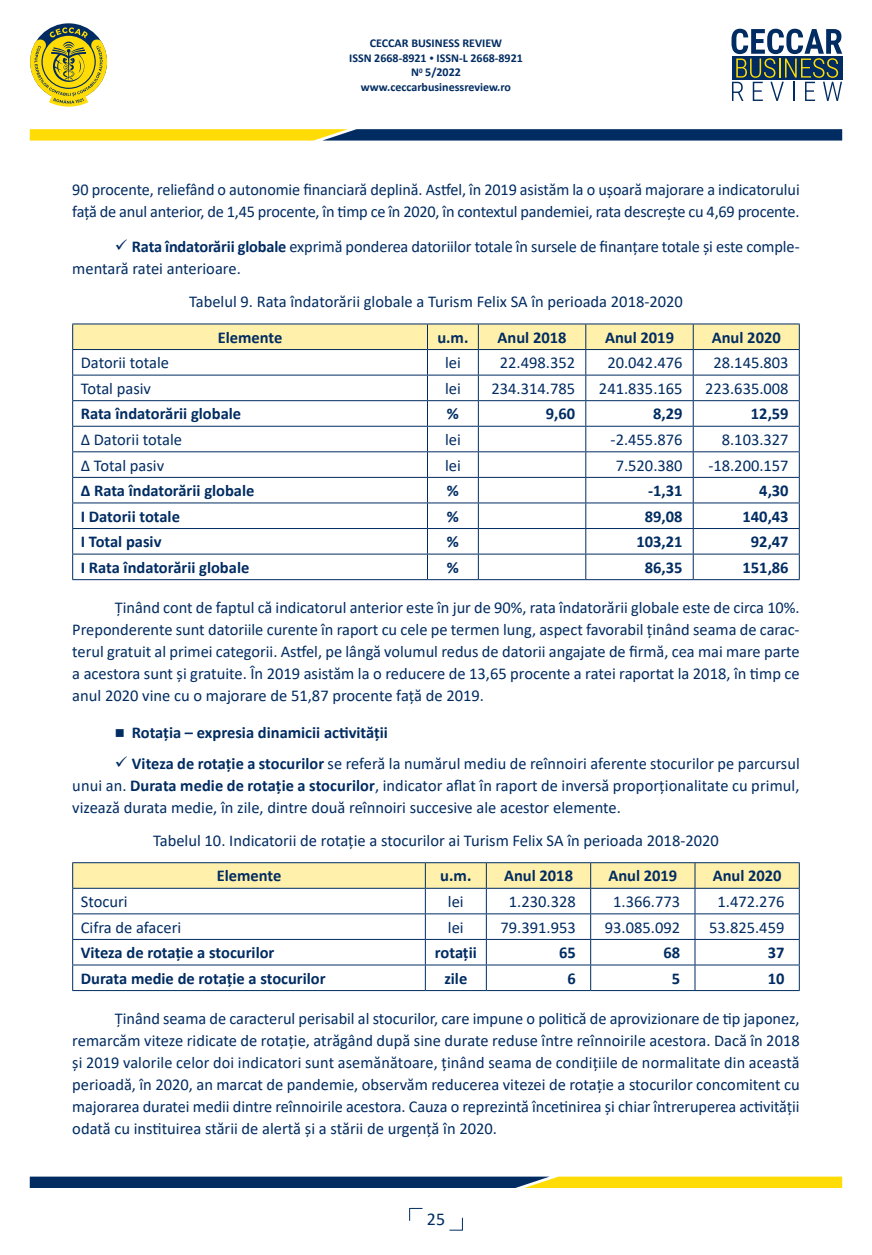
<style>
.page{position:relative;width:872px;height:1255px;background:#fff}
.page>*{position:absolute;margin:0;border:0;box-sizing:border-box;transform-origin:0 0}
.t1{font:18px "Calibri";color:#002c62}
.t2{font:16.5px/22px "Calibri";color:#002c62;text-align:justify}
.t3{font:700 16.5px "Calibri";color:#002c62}
.t4{font:700 12px/14.4px "Calibri";color:#002c62;text-align:center}
.s1{font-size:9px}
.s2{font-weight:700}
</style>
<div class="page">
<svg style="left:449px;top:1217px;width:14px;height:13px"></svg>
<svg style="left:731px;top:29px;width:111px;height:72px"></svg>
<svg style="left:30px;top:129px;width:812px;height:11px;background:#647144"></svg>
<svg style="left:30px;top:27px;width:77px;height:80px"></svg>
<svg style="left:30px;top:1176px;width:812px;height:11px;background:#69774c"></svg>
<svg style="left:409px;top:1207px;width:13px;height:13px"></svg>
<hr style="left:72px;top:323px;width:355px;height:1px;background:#002c62">
<hr style="left:427px;top:323px;width:51px;height:1px;background:#002c62">
<hr style="left:478px;top:323px;width:108px;height:1px;background:#002c62">
<hr style="left:586px;top:323px;width:107px;height:1px;background:#002c62">
<hr style="left:693px;top:323px;width:106px;height:1px;background:#002c62">
<svg style="left:72px;top:324px;width:728px;height:255px"></svg>
<hr style="left:72px;top:579px;width:355px;height:1px;background:#002c62">
<hr style="left:427px;top:579px;width:51px;height:1px;background:#002c62">
<hr style="left:478px;top:579px;width:108px;height:1px;background:#002c62">
<hr style="left:586px;top:579px;width:107px;height:1px;background:#002c62">
<hr style="left:693px;top:579px;width:106px;height:1px;background:#002c62">
<svg style="left:72px;top:862px;width:728px;height:128px"></svg>
<hr style="left:72px;top:990px;width:353px;height:1px;background:#002c62">
<hr style="left:425px;top:990px;width:61px;height:1px;background:#002c62">
<hr style="left:486px;top:990px;width:104px;height:1px;background:#002c62">
<hr style="left:590px;top:990px;width:105px;height:1px;background:#002c62">
<hr style="left:695px;top:990px;width:104px;height:1px;background:#002c62">
<p class="t4" style="left:349px;top:36px;width:175px">CECCAR BUSINESS REVIEW<br>ISSN 2668-8921 <span class="s1">•</span> ISSN-L 2668-8921<br>N<sup>0</sup> 5/2022 www.ceccarbusinessreview.ro</p>
<p class="t2" style="left:72px;top:178px;width:729px">90 procente, reliefând o autonomie financiară deplină. Astfel, în 2019 asistăm la o ușoară majorare a indicatorului față de anul anterior, de 1,45 procente, în timp ce în 2020, în contextul pandemiei, rata descrește cu 4,69 procente.</p>
<p class="t2" style="left:72px;top:235px;width:728px;text-indent:43px">✓ <span class="s2">Rata îndatorării globale</span> exprimă ponderea datoriilor totale în sursele de finanțare totale și este comple&shy;mentară ratei anterioare.</p>
<p class="t2" style="left:189px;top:290px;width:495px">Tabelul 9. Rata îndatorării globale a Turism Felix SA în perioada 2018-2020</p>
<p class="t3" style="left:218px;top:325px;width:66px">Elemente</p>
<p class="t3" style="left:437px;top:325px;width:33px">u.m.</p>
<p class="t3" style="left:497px;top:325px;width:70px">Anul 2018</p>
<p class="t3" style="left:605px;top:325px;width:70px">Anul 2019</p>
<p class="t3" style="left:712px;top:325px;width:70px">Anul 2020</p>
<p class="t2" style="left:81px;top:351px;width:90px">Datorii totale</p>
<p class="t2" style="left:445px;top:351px;width:17px">lei</p>
<p class="t2" style="left:500px;top:351px;width:77px">22.498.352</p>
<p class="t2" style="left:607px;top:351px;width:77px">20.042.476</p>
<p class="t2" style="left:713px;top:351px;width:77px">28.145.803</p>
<p class="t2" style="left:81px;top:377px;width:72px">Total pasiv</p>
<p class="t2" style="left:445px;top:377px;width:17px">lei</p>
<p class="t2" style="left:491px;top:377px;width:85px">234.314.785</p>
<p class="t2" style="left:599px;top:377px;width:85px">241.835.165</p>
<p class="t2" style="left:705px;top:377px;width:85px">223.635.008</p>
<p class="t3" style="left:81px;top:402px;width:162px">Rata îndatorării globale</p>
<p class="t3" style="left:447px;top:402px;width:14px">%</p>
<p class="t3" style="left:546px;top:402px;width:31px">9,60</p>
<p class="t3" style="left:653px;top:402px;width:31px">8,29</p>
<p class="t3" style="left:751px;top:402px;width:39px">12,59</p>
<p class="t2" style="left:81px;top:428px;width:103px">Δ Datorii totale</p>
<p class="t2" style="left:445px;top:428px;width:17px">lei</p>
<p class="t2" style="left:610px;top:428px;width:73px">-2.455.876</p>
<p class="t2" style="left:721px;top:428px;width:68px">8.103.327</p>
<p class="t2" style="left:81px;top:453px;width:85px">Δ Total pasiv</p>
<p class="t2" style="left:445px;top:453px;width:17px">lei</p>
<p class="t2" style="left:615px;top:453px;width:68px">7.520.380</p>
<p class="t2" style="left:708px;top:453px;width:82px">-18.200.157</p>
<p class="t3" style="left:81px;top:479px;width:175px">Δ Rata îndatorării globale</p>
<p class="t3" style="left:447px;top:479px;width:14px">%</p>
<p class="t3" style="left:648px;top:479px;width:36px">-1,31</p>
<p class="t3" style="left:759px;top:479px;width:31px">4,30</p>
<p class="t3" style="left:81px;top:504px;width:101px">I Datorii totale</p>
<p class="t3" style="left:447px;top:504px;width:14px">%</p>
<p class="t3" style="left:645px;top:504px;width:39px">89,08</p>
<p class="t3" style="left:742px;top:504px;width:48px">140,43</p>
<p class="t3" style="left:81px;top:530px;width:82px">I Total pasiv</p>
<p class="t3" style="left:447px;top:530px;width:14px">%</p>
<p class="t3" style="left:636px;top:530px;width:48px">103,21</p>
<p class="t3" style="left:751px;top:530px;width:39px">92,47</p>
<p class="t3" style="left:81px;top:555px;width:170px">I Rata îndatorării globale</p>
<p class="t3" style="left:447px;top:555px;width:14px">%</p>
<p class="t3" style="left:645px;top:555px;width:39px">86,35</p>
<p class="t3" style="left:742px;top:555px;width:48px">151,86</p>
<p class="t2" style="left:72px;top:596px;width:729px;text-indent:43px">Ținând cont de faptul că indicatorul anterior este în jur de 90%, rata îndatorării globale este de circa 10%.<br>Preponderente sunt datoriile curente în raport cu cele pe termen lung, aspect favorabil ținând seama de carac&shy;terul gratuit al primei categorii. Astfel, pe lângă volumul redus de datorii angajate de firmă, cea mai mare parte a acestora sunt și gratuite. În 2019 asistăm la o reducere de 13,65 procente a ratei raportat la 2018, în timp ce anul 2020 vine cu o majorare de 51,87 procente față de 2019.</p>
<p class="t3" style="left:115px;top:721px;width:275px">■ Rotația – expresia dinamicii activității</p>
<p class="t2" style="left:72px;top:752px;width:729px;text-indent:43px">✓ <span class="s2">Viteza de rotație a stocurilor</span> se referă la numărul mediu de reînnoiri aferente stocurilor pe parcursul unui an. <span class="s2">Durata medie de rotație a stocurilor</span>, indicator aflat în raport de inversă proporționalitate cu primul, vizează durata medie, în zile, dintre două reînnoiri succesive ale acestor elemente.</p>
<p class="t2" style="left:153px;top:828px;width:567px">Tabelul 10. Indicatorii de rotație a stocurilor ai Turism Felix SA în perioada 2018-2020</p>
<p class="t3" style="left:217px;top:864px;width:66px">Elemente</p>
<p class="t3" style="left:440px;top:864px;width:33px">u.m.</p>
<p class="t3" style="left:504px;top:864px;width:70px">Anul 2018</p>
<p class="t3" style="left:608px;top:864px;width:70px">Anul 2019</p>
<p class="t3" style="left:712px;top:864px;width:70px">Anul 2020</p>
<p class="t2" style="left:81px;top:890px;width:48px">Stocuri</p>
<p class="t2" style="left:448px;top:890px;width:17px">lei</p>
<p class="t2" style="left:509px;top:890px;width:68px">1.230.328</p>
<p class="t2" style="left:613px;top:890px;width:68px">1.366.773</p>
<p class="t2" style="left:717px;top:890px;width:68px">1.472.276</p>
<p class="t2" style="left:81px;top:915px;width:102px">Cifra de afaceri</p>
<p class="t2" style="left:448px;top:915px;width:17px">lei</p>
<p class="t2" style="left:500px;top:915px;width:77px">79.391.953</p>
<p class="t2" style="left:605px;top:915px;width:77px">93.085.092</p>
<p class="t2" style="left:709px;top:915px;width:77px">53.825.459</p>
<p class="t3" style="left:81px;top:941px;width:195px">Viteza de rotație a stocurilor</p>
<p class="t3" style="left:435px;top:941px;width:43px">rotații</p>
<p class="t3" style="left:559px;top:941px;width:18px">65</p>
<p class="t3" style="left:663px;top:941px;width:18px">68</p>
<p class="t3" style="left:767px;top:941px;width:18px">37</p>
<p class="t3" style="left:81px;top:966px;width:246px">Durata medie de rotație a stocurilor</p>
<p class="t3" style="left:444px;top:966px;width:24px">zile</p>
<p class="t3" style="left:567px;top:966px;width:10px">6</p>
<p class="t3" style="left:671px;top:966px;width:10px">5</p>
<p class="t3" style="left:767px;top:966px;width:18px">10</p>
<p class="t2" style="left:72px;top:1007px;width:729px;text-indent:43px">Ținând seama de caracterul perisabil al stocurilor, care impune o politică de aprovizionare de tip japonez, remarcăm viteze ridicate de rotație, atrăgând după sine durate reduse între reînnoirile acestora. Dacă în 2018 și 2019 valorile celor doi indicatori sunt asemănătoare, ținând seama de condițiile de normalitate din această perioadă, în 2020, an marcat de pandemie, observăm reducerea vitezei de rotație a stocurilor concomitent cu majorarea duratei medii dintre reînnoirile acestora. Cauza o reprezintă încetinirea și chiar întreruperea activității odată cu instituirea stării de alertă și a stării de urgență în 2020.</p>
<p class="t1" style="left:427px;top:1206px;width:20px">25</p>
</div>
